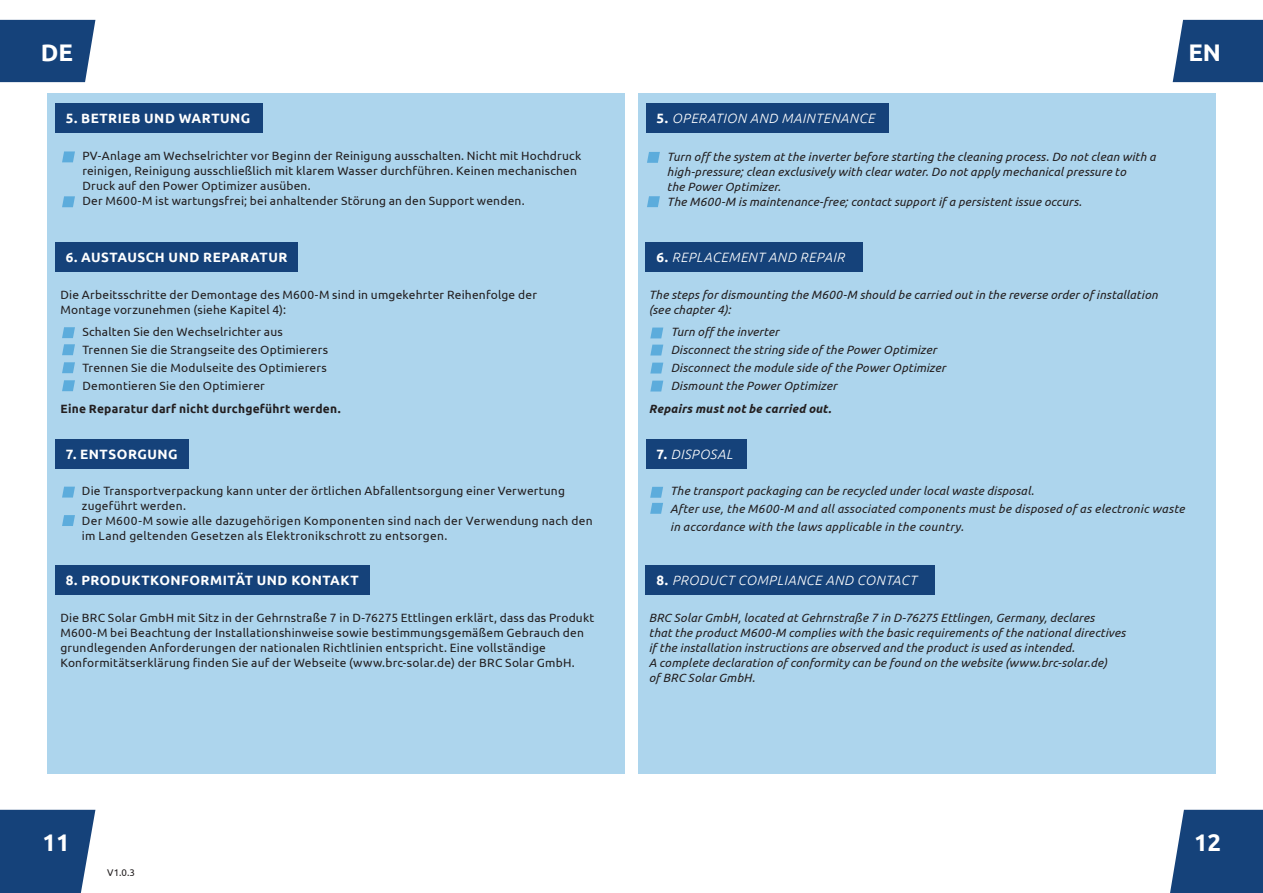
<style>
.page{position:relative;width:1263px;height:893px;background:#fff}
.page>*{position:absolute;margin:0;border:0;box-sizing:border-box;transform-origin:0 0}
.t1{font:700 24px "Ubuntu";color:#fff}
.t2{font:italic 300 13.5px "Ubuntu";letter-spacing:.04em;color:#fff}
.t3{font:700 13.5px "Ubuntu";letter-spacing:.035em;color:#fff}
.t4{font:12px/15px "Ubuntu";letter-spacing:.02em;color:#231f20}
.t5{font:italic 12px/15px "Ubuntu";letter-spacing:.015em;color:#231f20}
.t6{font:700 12px "Ubuntu";letter-spacing:.02em;color:#231f20}
.t7{font:italic 700 12px "Ubuntu";letter-spacing:.015em;color:#231f20}
.t8{font:9.75px "Ubuntu";color:#231f20}
.s1{font-weight:700;font-style:normal}
</style>
<div class="page">
<div style="left:47px;top:94px;width:578px;height:680px;background:#add5ed"></div>
<svg style="left:0;top:810px;width:95px;height:83px;background:#254f83"></svg>
<svg style="left:1170px;top:810px;width:93px;height:83px;background:#265083"></svg>
<div style="left:55px;top:103px;width:208px;height:30px;background:#15427a"></div>
<div style="left:55px;top:242px;width:243px;height:30px;background:#15427a"></div>
<div style="left:55px;top:439px;width:133px;height:30px;background:#15427a"></div>
<div style="left:55px;top:565px;width:315px;height:30px;background:#15427a"></div>
<svg style="left:62px;top:487px;width:13px;height:11px"></svg>
<svg style="left:62px;top:515px;width:13px;height:11px"></svg>
<svg style="left:62px;top:327px;width:13px;height:11px"></svg>
<svg style="left:62px;top:344px;width:13px;height:11px"></svg>
<svg style="left:62px;top:362px;width:13px;height:11px"></svg>
<svg style="left:62px;top:380px;width:13px;height:11px"></svg>
<div style="left:638px;top:94px;width:577px;height:680px;background:#add5ed"></div>
<div style="left:646px;top:103px;width:242px;height:30px;background:#15427a"></div>
<div style="left:646px;top:242px;width:217px;height:30px;background:#15427a"></div>
<div style="left:646px;top:439px;width:100px;height:30px;background:#15427a"></div>
<div style="left:646px;top:565px;width:289px;height:30px;background:#15427a"></div>
<svg style="left:650px;top:487px;width:13px;height:27px"></svg>
<div style="left:1173px;top:20px;width:90px;height:62px;background:#15427a"></div>
<div style="left:0;top:20px;width:95px;height:62px;background:#15427a"></div>
<svg style="left:62px;top:151px;width:13px;height:11px"></svg>
<svg style="left:62px;top:196px;width:13px;height:11px"></svg>
<svg style="left:647px;top:152px;width:13px;height:11px"></svg>
<svg style="left:647px;top:196px;width:13px;height:11px"></svg>
<svg style="left:650px;top:328px;width:13px;height:10px"></svg>
<svg style="left:650px;top:345px;width:13px;height:10px"></svg>
<svg style="left:650px;top:363px;width:13px;height:10px"></svg>
<svg style="left:650px;top:381px;width:13px;height:10px"></svg>
<h1 class="t1" style="left:41px;top:38px;width:34px">DE</h1>
<h1 class="t1" style="left:1188px;top:38px;width:34px">EN</h1>
<p class="t3" style="left:66px;top:110px;width:186px">5. BETRIEB UND WARTUNG</p>
<p class="t2" style="left:656px;top:110px;width:220px"><span class="s1">5.</span> OPERATION AND MAINTENANCE</p>
<p class="t4" style="left:82px;top:148px;width:500px">PV-Anlage am Wechselrichter vor Beginn der Reinigung ausschalten. Nicht mit Hochdruck reinigen, Reinigung ausschließlich mit klarem Wasser durchführen. Keinen mechanischen Druck auf den Power Optimizer ausüben.<br>Der M600-M ist wartungsfrei; bei anhaltender Störung an den Support wenden.</p>
<p class="t5" style="left:667px;top:148px;width:490px">Turn off the system at the inverter before starting the cleaning process. Do not clean with a high-pressure; clean exclusively with clear water. Do not apply mechanical pressure to<br>the Power Optimizer.<br>The M600-M is maintenance-free; contact support if a persistent issue occurs.</p>
<p class="t3" style="left:66px;top:249px;width:223px">6. AUSTAUSCH UND REPARATUR</p>
<p class="t2" style="left:656px;top:249px;width:190px"><span class="s1">6.</span> REPLACEMENT AND REPAIR</p>
<p class="t4" style="left:60px;top:286px;width:478px">Die Arbeitsschritte der Demontage des M600-M sind in umgekehrter Reihenfolge der<br>Montage vorzunehmen (siehe Kapitel 4):</p>
<p class="t5" style="left:649px;top:286px;width:510px">The steps for dismounting the M600-M should be carried out in the reverse order of installation (see chapter 4):</p>
<p class="t4" style="left:82px;top:322px;width:247px;line-height:18px">Schalten Sie den Wechselrichter aus Trennen Sie die Strangseite des Optimierers Trennen Sie die Modulseite des Optimierers Demontieren Sie den Optimierer</p>
<p class="t6" style="left:60px;top:401px;width:282px">Eine Reparatur darf nicht durchgeführt werden.</p>
<p class="t3" style="left:66px;top:446px;width:113px">7. ENTSORGUNG</p>
<p class="t4" style="left:82px;top:483px;width:512px">Die Transportverpackung kann unter der örtlichen Abfallentsorgung einer Verwertung zugeführt werden.<br>Der M600-M sowie alle dazugehörigen Komponenten sind nach der Verwendung nach den im Land geltenden Gesetzen als Elektronikschrott zu entsorgen.</p>
<p class="t3" style="left:66px;top:572px;width:295px">8. PRODUKTKONFORMITÄT UND KONTAKT</p>
<p class="t4" style="left:60px;top:610px;width:535px">Die BRC Solar GmbH mit Sitz in der Gehrnstraße 7 in D-76275 Ettlingen erklärt, dass das Produkt M600-M bei Beachtung der Installationshinweise sowie bestimmungsgemäßem Gebrauch den grundlegenden Anforderungen der nationalen Richtlinien entspricht. Eine vollständige Konformitätserklärung finden Sie auf der Webseite (www.brc-solar.de) der BRC Solar GmbH.</p>
<p class="t5" style="left:671px;top:322px;width:276px;line-height:18px">Turn off the inverter<br>Disconnect the string side of the Power Optimizer Disconnect the module side of the Power Optimizer Dismount the Power Optimizer</p>
<p class="t7" style="left:649px;top:402px;width:184px">Repairs must not be carried out.</p>
<p class="t2" style="left:656px;top:446px;width:78px"><span class="s1">7.</span> DISPOSAL</p>
<p class="t5" style="left:670px;top:482px;width:516px;line-height:18px">The transport packaging can be recycled under local waste disposal.<br>After use, the M600-M and all associated components must be disposed of as electronic waste in accordance with the laws applicable in the country.</p>
<p class="t2" style="left:656px;top:572px;width:262px"><span class="s1">8.</span> PRODUCT COMPLIANCE AND CONTACT</p>
<p class="t5" style="left:649px;top:610px;width:478px">BRC Solar GmbH, located at Gehrnstraße 7 in D-76275 Ettlingen, Germany, declares<br>that the product M600-M complies with the basic requirements of the national directives if the installation instructions are observed and the product is used as intended.<br>A complete declaration of conformity can be found on the website (www.brc-solar.de)<br>of BRC Solar GmbH.</p>
<h1 class="t1" style="left:43px;top:827px;width:29px">11</h1>
<h1 class="t1" style="left:1194px;top:827px;width:29px">12</h1>
<p class="t8" style="left:107px;top:866px;width:29px">V1.0.3</p>
</div>
